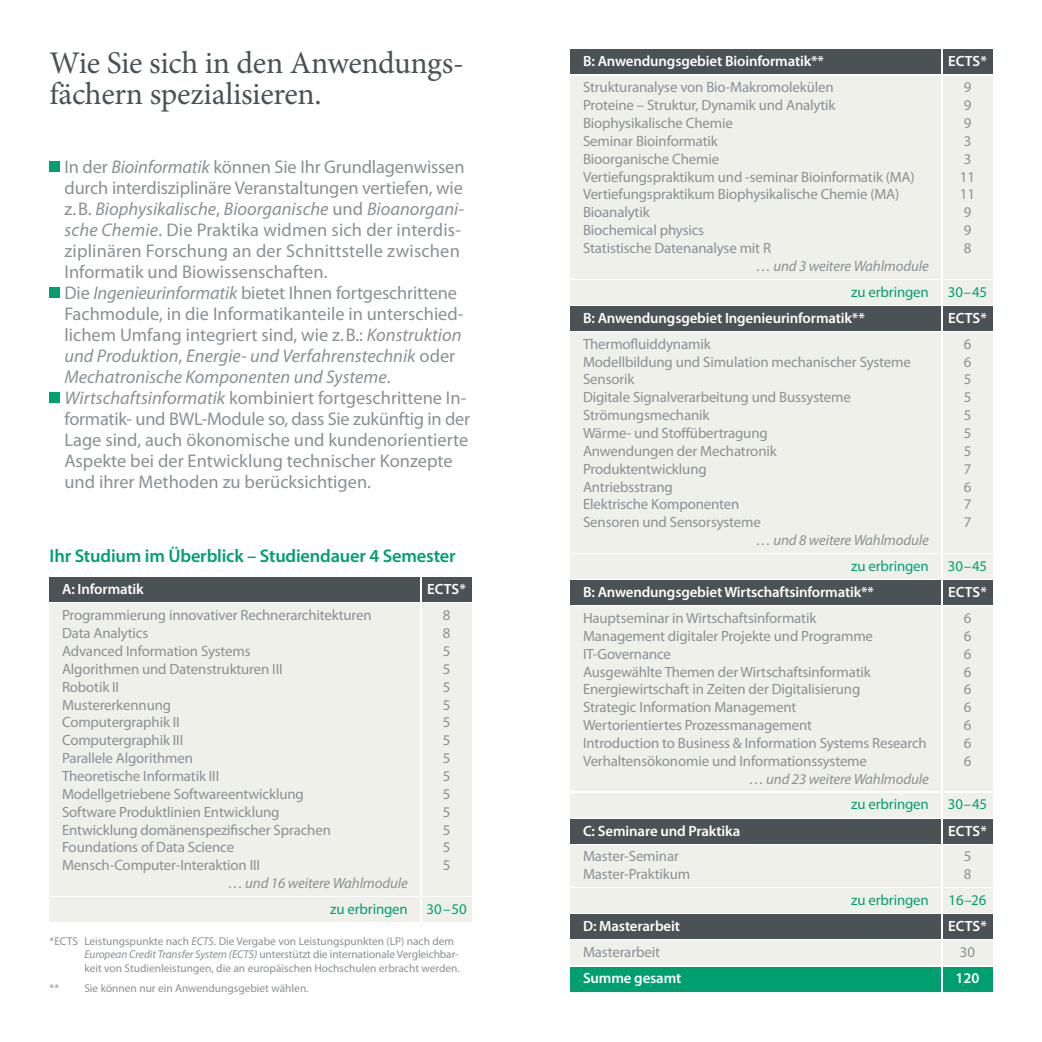
<style>
.page{position:relative;width:1042px;height:1042px;background:#fff}
.page>*{position:absolute;margin:0;border:0;box-sizing:border-box;transform-origin:0 0}
.t1{font:31.5px/31.5px "Minion Pro";letter-spacing:-.01em;color:#4b5255}
.t2{font:18.38px/21px "Myriad Pro";color:#8a9093}
.t3{font:600 18.38px "Myriad Pro";letter-spacing:-.01em;color:#009f70}
.t4{font:14.88px/17.8px "Myriad Pro";letter-spacing:-.01em;color:#8a9093}
.t5{font:600 14.88px "Myriad Pro";letter-spacing:-.01em;color:#fff}
.t6{font:italic 14.88px "Myriad Pro";letter-spacing:-.01em;color:#8a9093}
.t7{font:14.88px "Myriad Pro";letter-spacing:-.01em;color:#009f70}
.t8{font:11.38px/13.1px "Myriad Pro";color:#8a9093}
.s1{font-style:italic}
</style>
<div class="page">
<div style="left:50px;top:161px;width:10px;height:11px;background:#009f70"></div>
<div style="left:50px;top:287px;width:10px;height:11px;background:#009f70"></div>
<div style="left:50px;top:392px;width:10px;height:11px;background:#009f70"></div>
<div style="left:50px;top:577px;width:370px;height:25px;background:#4b5255"></div>
<div style="left:570px;top:50px;width:371px;height:24px;background:#4b5255"></div>
<div style="left:570px;top:306px;width:371px;height:25px;background:#4b5255"></div>
<div style="left:570px;top:580px;width:371px;height:25px;background:#4b5255"></div>
<div style="left:570px;top:819px;width:371px;height:24px;background:#4b5255"></div>
<div style="left:570px;top:914px;width:371px;height:25px;background:#4b5255"></div>
<div style="left:50px;top:604px;width:370px;height:291px;background:#f0f0eb"></div>
<div style="left:570px;top:76px;width:371px;height:202px;background:#f0f0eb"></div>
<div style="left:570px;top:332px;width:371px;height:221px;background:#f0f0eb"></div>
<div style="left:570px;top:606px;width:371px;height:185px;background:#f0f0eb"></div>
<div style="left:570px;top:845px;width:371px;height:42px;background:#f0f0eb"></div>
<div style="left:570px;top:940px;width:371px;height:25px;background:#f0f0eb"></div>
<div style="left:422px;top:577px;width:49px;height:25px;background:#4b5255"></div>
<div style="left:943px;top:50px;width:49px;height:24px;background:#4b5255"></div>
<div style="left:943px;top:306px;width:49px;height:25px;background:#4b5255"></div>
<div style="left:943px;top:580px;width:49px;height:25px;background:#4b5255"></div>
<div style="left:943px;top:819px;width:49px;height:24px;background:#4b5255"></div>
<div style="left:943px;top:914px;width:49px;height:25px;background:#4b5255"></div>
<div style="left:422px;top:604px;width:49px;height:291px;background:#f0f0eb"></div>
<div style="left:943px;top:76px;width:49px;height:202px;background:#f0f0eb"></div>
<div style="left:943px;top:332px;width:49px;height:221px;background:#f0f0eb"></div>
<div style="left:943px;top:606px;width:49px;height:185px;background:#f0f0eb"></div>
<div style="left:943px;top:845px;width:49px;height:42px;background:#f0f0eb"></div>
<div style="left:943px;top:940px;width:49px;height:25px;background:#f0f0eb"></div>
<div style="left:50px;top:897px;width:370px;height:25px;background:#f0f0eb"></div>
<div style="left:570px;top:280px;width:371px;height:24px;background:#f0f0eb"></div>
<div style="left:570px;top:554px;width:371px;height:25px;background:#f0f0eb"></div>
<div style="left:570px;top:793px;width:371px;height:24px;background:#f0f0eb"></div>
<div style="left:422px;top:897px;width:49px;height:25px;background:#f0f0eb"></div>
<div style="left:943px;top:280px;width:49px;height:24px;background:#f0f0eb"></div>
<div style="left:943px;top:554px;width:49px;height:25px;background:#f0f0eb"></div>
<div style="left:943px;top:793px;width:49px;height:24px;background:#f0f0eb"></div>
<div style="left:570px;top:967px;width:371px;height:24px;background:#009f70"></div>
<div style="left:943px;top:967px;width:49px;height:24px;background:#009f70"></div>
<div style="left:570px;top:888px;width:371px;height:25px;background:#f0f0eb"></div>
<div style="left:943px;top:888px;width:49px;height:25px;background:#f0f0eb"></div>
<h1 class="t1" style="left:50px;top:47px;width:416px">Wie Sie sich in den Anwendungs&shy;fächern spezialisieren.</h1>
<p class="t2" style="left:64px;top:156px;width:407px">In der <span class="s1">Bioinformatik</span> können Sie Ihr Grundlagenwissen durch interdisziplinäre Veranstaltungen vertiefen, wie z.B. <span class="s1">Biophysikalische</span>, <span class="s1">Bioorganische</span> und <span class="s1">Bioanorgani&shy;sche Chemie</span>. Die Praktika widmen sich der interdis&shy;ziplinären Forschung an der Schnittstelle zwischen Informatik und Biowissenschaften.<br>Die <span class="s1">Ingenieurinformatik</span> bietet Ihnen fortgeschrittene Fachmodule, in die Informatikanteile in unterschied&shy;lichem Umfang integriert sind, wie z.B.: <span class="s1">Konstruktion und Produktion</span>, <span class="s1">Energie- und Verfahrenstechnik</span> oder <span class="s1">Mechatronische Komponenten und Systeme</span>.<br><span class="s1">Wirtschaftsinformatik</span> kombiniert fortgeschrittene In&shy;formatik- und BWL-Module so, dass Sie zukünftig in der Lage sind, auch ökonomische und kundenorientierte Aspekte bei der Entwicklung technischer Konzepte und ihrer Methoden zu berücksichtigen.</p>
<p class="t3" style="left:50px;top:544px;width:407px">Ihr Studium im Überblick – Studiendauer 4 Semester</p>
<p class="t5" style="left:62px;top:580px;width:83px">A: Informatik</p>
<p class="t5" style="left:427px;top:580px;width:40px">ECTS*</p>
<p class="t4" style="left:62px;top:606px;width:311px">Programmierung innovativer Rechnerarchitekturen<br>Data Analytics<br>Advanced Information Systems<br>Algorithmen und Datenstrukturen III<br>Robotik II<br>Mustererkennung<br>Computergraphik II<br>Computergraphik III<br>Parallele Algorithmen<br>Theoretische Informatik III<br>Modellgetriebene Softwareentwicklung<br>Software Produktlinien Entwicklung<br>Entwicklung domänenspezifischer Sprachen<br>Foundations of Data Science<br>Mensch-Computer-Interaktion III</p>
<p class="t6" style="left:228px;top:874px;width:181px">… und 16 weitere Wahlmodule</p>
<p class="t4" style="left:443px;top:606px;width:9px;text-align:justify">8<br>8<br>5<br>5<br>5<br>5<br>5<br>5<br>5<br>5<br>5<br>5<br>5<br>5<br>5</p>
<p class="t7" style="left:330px;top:899px;width:79px">zu erbringen</p>
<p class="t7" style="left:426px;top:899px;width:42px">30–50</p>
<p class="t8" style="left:84px;top:935px;width:377px;text-indent:-35px">*ECTS Leistungspunkte nach <span class="s1">ECTS</span>. Die Vergabe von Leistungspunkten (LP) nach dem<br><span class="s1">European Credit Transfer System (ECTS)</span> unterstützt die internationale Vergleichbar&shy;keit von Studienleistungen, die an europäischen Hochschulen erbracht werden.</p>
<p class="t8" style="left:50px;top:981px;width:11px">**</p>
<p class="t8" style="left:84px;top:981px;width:226px">Sie können nur ein Anwendungsgebiet wählen.</p>
<p class="t5" style="left:583px;top:52px;width:242px">B: Anwendungsgebiet Bioinformatik**</p>
<p class="t5" style="left:948px;top:52px;width:40px">ECTS*</p>
<p class="t4" style="left:583px;top:78px;width:333px">Strukturanalyse von Bio-Makromolekülen<br>Proteine – Struktur, Dynamik und Analytik Biophysikalische Chemie<br>Seminar Bioinformatik<br>Bioorganische Chemie<br>Vertiefungspraktikum und -seminar Bioinformatik (MA)<br>Vertiefungspraktikum Biophysikalische Chemie (MA)<br>Bioanalytik<br>Biochemical physics<br>Statistische Datenanalyse mit R</p>
<p class="t6" style="left:756px;top:257px;width:174px">… und 3 weitere Wahlmodule</p>
<p class="t4" style="left:960px;top:78px;width:17px">9<br>9<br>9<br>3<br>3<br>11<br>11<br>9<br>9<br>8</p>
<p class="t7" style="left:851px;top:282px;width:79px">zu erbringen</p>
<p class="t7" style="left:948px;top:282px;width:41px">30–45</p>
<p class="t5" style="left:583px;top:308px;width:283px">B: Anwendungsgebiet Ingenieurinformatik**</p>
<p class="t5" style="left:948px;top:308px;width:40px">ECTS*</p>
<p class="t4" style="left:583px;top:335px;width:329px">Thermofluiddynamik<br>Modellbildung und Simulation mechanischer Systeme<br>Sensorik<br>Digitale Signalverarbeitung und Bussysteme<br>Strömungsmechanik<br>Wärme- und Stoffübertragung<br>Anwendungen der Mechatronik<br>Produktentwicklung<br>Antriebsstrang<br>Elektrische Komponenten<br>Sensoren und Sensorsysteme</p>
<p class="t6" style="left:756px;top:531px;width:174px">… und 8 weitere Wahlmodule</p>
<p class="t4" style="left:963px;top:335px;width:9px;text-align:justify">6<br>6<br>5<br>5<br>5<br>5<br>5<br>7<br>6<br>7<br>7</p>
<p class="t7" style="left:851px;top:557px;width:79px">zu erbringen</p>
<p class="t7" style="left:948px;top:557px;width:41px">30–45</p>
<p class="t5" style="left:583px;top:582px;width:293px">B: Anwendungsgebiet Wirtschaftsinformatik**</p>
<p class="t5" style="left:948px;top:582px;width:40px">ECTS*</p>
<p class="t4" style="left:583px;top:609px;width:345px">Hauptseminar in Wirtschaftsinformatik<br>Management digitaler Projekte und Programme IT-Governance<br>Ausgewählte Themen der Wirtschaftsinformatik Energiewirtschaft in Zeiten der Digitalisierung<br>Strategic Information Management<br>Wertorientiertes Prozessmanagement<br>Introduction to Business &amp; Information Systems Research Verhaltensökonomie und Informationssysteme</p>
<p class="t6" style="left:749px;top:769px;width:181px">… und 23 weitere Wahlmodule</p>
<p class="t4" style="left:963px;top:609px;width:9px;text-align:justify">6<br>6<br>6<br>6<br>6<br>6<br>6<br>6<br>6</p>
<p class="t7" style="left:851px;top:795px;width:79px">zu erbringen</p>
<p class="t7" style="left:948px;top:795px;width:41px">30–45</p>
<p class="t5" style="left:583px;top:821px;width:159px">C: Seminare und Praktika</p>
<p class="t5" style="left:948px;top:821px;width:40px">ECTS*</p>
<p class="t4" style="left:583px;top:847px;width:109px">Master-Seminar<br>Master-Praktikum</p>
<p class="t4" style="left:963px;top:847px;width:9px">5<br>8</p>
<p class="t5" style="left:583px;top:917px;width:99px">D: Masterarbeit</p>
<p class="t4" style="left:583px;top:943px;width:78px">Masterarbeit</p>
<p class="t7" style="left:851px;top:891px;width:79px">zu erbringen</p>
<p class="t7" style="left:948px;top:891px;width:39px">16–26</p>
<p class="t5" style="left:948px;top:917px;width:40px">ECTS*</p>
<p class="t4" style="left:960px;top:943px;width:17px">30</p>
<p class="t5" style="left:583px;top:969px;width:100px">Summe gesamt</p>
<p class="t5" style="left:955px;top:969px;width:25px">120</p>
</div>
